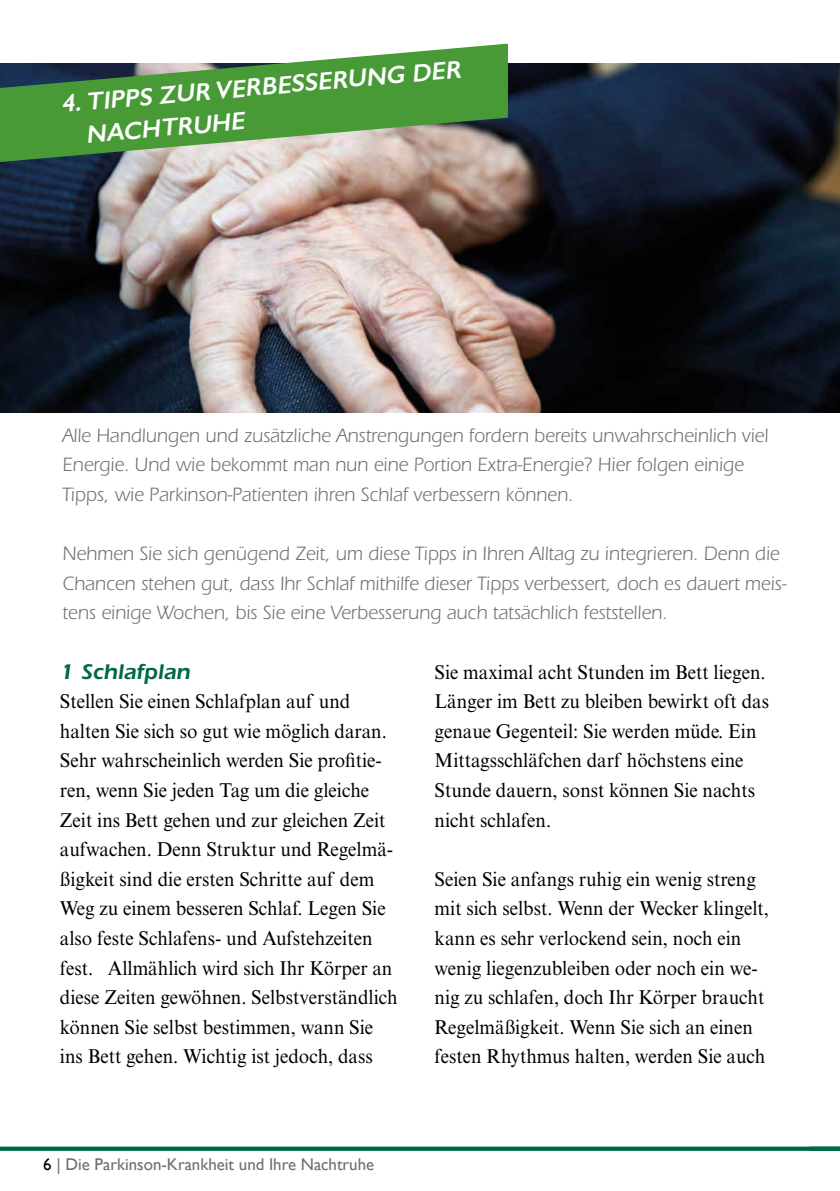
<style>
.page{position:relative;width:840px;height:1191px;background:#fff}
.page>*{position:absolute;margin:0;border:0;box-sizing:border-box;transform-origin:0 0}
.t1{font:italic 600 24.8px/32.6px "Gill Sans";color:#fff}
.t2{font:600 22px "ITC Eras Std";color:#006944}
.t3{font:20px/29.6px "Times New Roman MT Std";color:#000;scale:.95 1}
.t4{font:20px/29.6px "ITC Eras Std";color:#706f6f;scale:.95 1}
.t5{font:17px "Gill Sans";color:#706f6f}
.s1{color:#000}
</style>
<div class="page">
<svg style="left:0;top:1146px;width:808px;height:4px;background:#278060"></svg>
<svg style="left:808px;top:1146px;width:31px;height:4px"></svg>
<img style="left:0;top:63px;width:839px;height:349px">
<svg style="left:0;top:44px;width:507px;height:119px;background:#74a668"></svg>
<p class="t1" style="left:81px;top:86px;width:380px;text-indent:-22px;rotate:-5deg">4. TIPPS ZUR VERBESSERUNG DER<br>NACHTRUHE</p>
<p class="t4" style="left:62px;top:420px;width:744px">Alle Handlungen und zusätzliche Anstrengungen fordern bereits unwahrscheinlich viel<br>Energie. Und wie bekommt man nun eine Portion Extra-Energie? Hier folgen einige<br>Tipps, wie Parkinson-Patienten ihren Schlaf verbessern können.</p>
<p class="t4" style="left:62px;top:539px;width:763px">Nehmen Sie sich genügend Zeit, um diese Tipps in Ihren Alltag zu integrieren. Denn die<br>Chancen stehen gut, dass Ihr Schlaf mithilfe dieser Tipps verbessert, doch es dauert meis&shy;tens einige Wochen, bis Sie eine Verbesserung auch tatsächlich feststellen.</p>
<p class="t2" style="left:60px;top:658px;width:134px">1 Schlafplan</p>
<p class="t3" style="left:60px;top:686px;width:357px">Stellen Sie einen Schlafplan auf und halten Sie sich so gut wie möglich daran.<br>Sehr wahrscheinlich werden Sie profitie&shy;ren, wenn Sie jeden Tag um die gleiche Zeit ins Bett gehen und zur gleichen Zeit aufwachen. Denn Struktur und Regelmä&shy;ßigkeit sind die ersten Schritte auf dem Weg zu einem besseren Schlaf. Legen Sie also feste Schlafens- und Aufstehzeiten fest. Allmählich wird sich Ihr Körper an diese Zeiten gewöhnen. Selbstverständlich können Sie selbst bestimmen, wann Sie ins Bett gehen. Wichtig ist jedoch, dass</p>
<p class="t5" style="left:43px;top:1154px;width:332px"><span class="s1">6</span> | Die Parkinson-Krankheit und Ihre Nachtruhe</p>
<p class="t3" style="left:434px;top:657px;width:353px">Sie maximal acht Stunden im Bett liegen.<br>Länger im Bett zu bleiben bewirkt oft das genaue Gegenteil: Sie werden müde. Ein Mittagsschläfchen darf höchstens eine Stunde dauern, sonst können Sie nachts nicht schlafen.</p>
<p class="t3" style="left:434px;top:864px;width:353px">Seien Sie anfangs ruhig ein wenig streng mit sich selbst. Wenn der Wecker klingelt, kann es sehr verlockend sein, noch ein wenig liegenzubleiben oder noch ein we&shy;nig zu schlafen, doch Ihr Körper braucht Regelmäßigkeit. Wenn Sie sich an einen festen Rhythmus halten, werden Sie auch</p>
</div>
